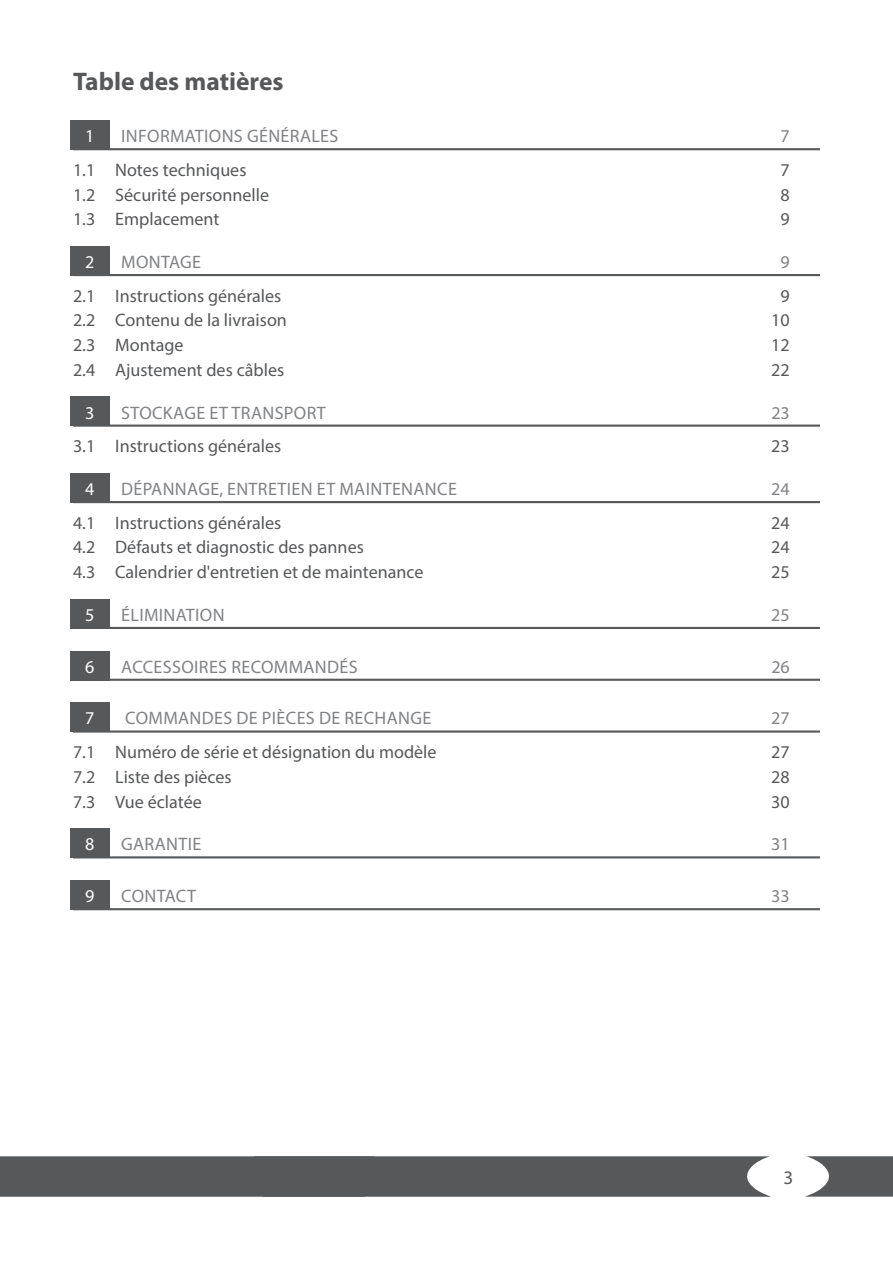
<style>
.page{position:relative;width:893px;height:1263px;background:#fff}
.page>*{position:absolute;margin:0;border:0;box-sizing:border-box;transform-origin:0 0}
.Sonderüberschrift_IV{font:700 25.5px "Myriad Pro";color:#57585a}
.t1{font:19.2px "Myriad Pro";color:#57585a}
.t2{font:18px "Myriad Pro";color:#57585a}
.t3{font:18px "Myriad Pro";letter-spacing:.02em;color:#808285}
.t4{font:18px "Myriad Pro";color:#fff}
</style>
<div class="page">
<svg style="left:0;top:1156px;width:771px;height:41px;background:#5c5d5f"></svg>
<svg style="left:805px;top:1156px;width:88px;height:41px"></svg>
<div style="left:70px;top:120px;width:39px;height:30px;background:#57585a"></div>
<hr style="left:73px;top:148px;width:747px;height:2px;background:#57585a">
<div style="left:70px;top:246px;width:39px;height:29px;background:#57585a"></div>
<hr style="left:73px;top:274px;width:747px;height:2px;background:#57585a">
<div style="left:70px;top:397px;width:39px;height:29px;background:#57585a"></div>
<hr style="left:73px;top:425px;width:747px;height:2px;background:#57585a">
<div style="left:70px;top:473px;width:39px;height:29px;background:#57585a"></div>
<hr style="left:73px;top:501px;width:747px;height:2px;background:#57585a">
<div style="left:70px;top:599px;width:39px;height:29px;background:#57585a"></div>
<hr style="left:73px;top:627px;width:747px;height:2px;background:#57585a">
<div style="left:70px;top:651px;width:39px;height:29px;background:#57585a"></div>
<hr style="left:73px;top:679px;width:747px;height:2px;background:#57585a">
<div style="left:70px;top:703px;width:39px;height:29px;background:#57585a"></div>
<hr style="left:73px;top:730px;width:747px;height:3px;background:#57585a">
<div style="left:70px;top:829px;width:39px;height:29px;background:#57585a"></div>
<hr style="left:73px;top:856px;width:747px;height:2px;background:#57585a">
<div style="left:70px;top:880px;width:39px;height:30px;background:#57585a"></div>
<hr style="left:73px;top:908px;width:747px;height:2px;background:#57585a">
<p class="Sonderüberschrift_IV" style="left:73px;top:65px;width:212px">Table des matières</p>
<p class="t4" style="left:85px;top:125px;width:11px">1</p>
<p class="t3" style="left:121px;top:125px;width:219px">INFORMATIONS GÉNÉRALES</p>
<p class="t3" style="left:781px;top:125px;width:11px">7</p>
<p class="t2" style="left:73px;top:159px;width:175px">1.1 Notes techniques</p>
<p class="t2" style="left:781px;top:159px;width:11px">7</p>
<p class="t2" style="left:73px;top:183px;width:198px">1.2 Sécurité personnelle</p>
<p class="t2" style="left:781px;top:183px;width:11px">8</p>
<p class="t2" style="left:73px;top:208px;width:148px">1.3 Emplacement</p>
<p class="t2" style="left:781px;top:208px;width:11px">9</p>
<p class="t4" style="left:85px;top:251px;width:11px">2</p>
<p class="t3" style="left:121px;top:251px;width:81px">MONTAGE</p>
<p class="t3" style="left:781px;top:251px;width:11px">9</p>
<p class="t2" style="left:73px;top:285px;width:210px">2.1 Instructions générales</p>
<p class="t2" style="left:781px;top:285px;width:11px">9</p>
<p class="t2" style="left:73px;top:309px;width:215px">2.2 Contenu de la livraison</p>
<p class="t2" style="left:771px;top:309px;width:20px">10</p>
<p class="t2" style="left:73px;top:334px;width:112px">2.3 Montage</p>
<p class="t2" style="left:771px;top:334px;width:20px">12</p>
<p class="t2" style="left:73px;top:359px;width:213px">2.4 Ajustement des câbles</p>
<p class="t2" style="left:771px;top:359px;width:20px">22</p>
<p class="t4" style="left:85px;top:401px;width:11px">3</p>
<p class="t3" style="left:121px;top:401px;width:206px">STOCKAGE ET TRANSPORT</p>
<p class="t3" style="left:771px;top:401px;width:20px">23</p>
<p class="t2" style="left:73px;top:435px;width:210px">3.1 Instructions générales</p>
<p class="t2" style="left:771px;top:435px;width:20px">23</p>
<p class="t4" style="left:85px;top:478px;width:11px">4</p>
<p class="t3" style="left:121px;top:478px;width:337px">DÉPANNAGE, ENTRETIEN ET MAINTENANCE</p>
<p class="t3" style="left:771px;top:478px;width:20px">24</p>
<p class="t2" style="left:73px;top:512px;width:210px">4.1 Instructions générales</p>
<p class="t2" style="left:771px;top:512px;width:20px">24</p>
<p class="t2" style="left:73px;top:536px;width:292px">4.2 Défauts et diagnostic des pannes</p>
<p class="t2" style="left:771px;top:536px;width:20px">24</p>
<p class="t2" style="left:73px;top:561px;width:352px">4.3 Calendrier d'entretien et de maintenance</p>
<p class="t2" style="left:771px;top:561px;width:20px">25</p>
<p class="t4" style="left:85px;top:604px;width:11px">5</p>
<p class="t3" style="left:121px;top:604px;width:105px">ÉLIMINATION</p>
<p class="t3" style="left:771px;top:604px;width:20px">25</p>
<p class="t4" style="left:85px;top:655px;width:11px">6</p>
<p class="t3" style="left:121px;top:655px;width:238px">ACCESSOIRES RECOMMANDÉS</p>
<p class="t3" style="left:771px;top:655px;width:20px">26</p>
<p class="t4" style="left:85px;top:707px;width:11px">7</p>
<p class="t3" style="left:125px;top:707px;width:308px">COMMANDES DE PIÈCES DE RECHANGE</p>
<p class="t3" style="left:771px;top:707px;width:20px">27</p>
<p class="t2" style="left:73px;top:741px;width:365px">7.1 Numéro de série et désignation du modèle</p>
<p class="t2" style="left:771px;top:741px;width:20px">27</p>
<p class="t2" style="left:73px;top:766px;width:160px">7.2 Liste des pièces</p>
<p class="t2" style="left:771px;top:766px;width:20px">28</p>
<p class="t2" style="left:73px;top:790px;width:130px">7.3 Vue éclatée</p>
<p class="t2" style="left:771px;top:790px;width:20px">30</p>
<p class="t4" style="left:85px;top:833px;width:11px">8</p>
<p class="t3" style="left:121px;top:833px;width:82px">GARANTIE</p>
<p class="t3" style="left:771px;top:833px;width:20px">31</p>
<p class="t4" style="left:85px;top:885px;width:11px">9</p>
<p class="t3" style="left:121px;top:885px;width:76px">CONTACT</p>
<p class="t3" style="left:771px;top:885px;width:20px">33</p>
<p class="t1" style="left:784px;top:1166px;width:11px">3</p>
</div>
